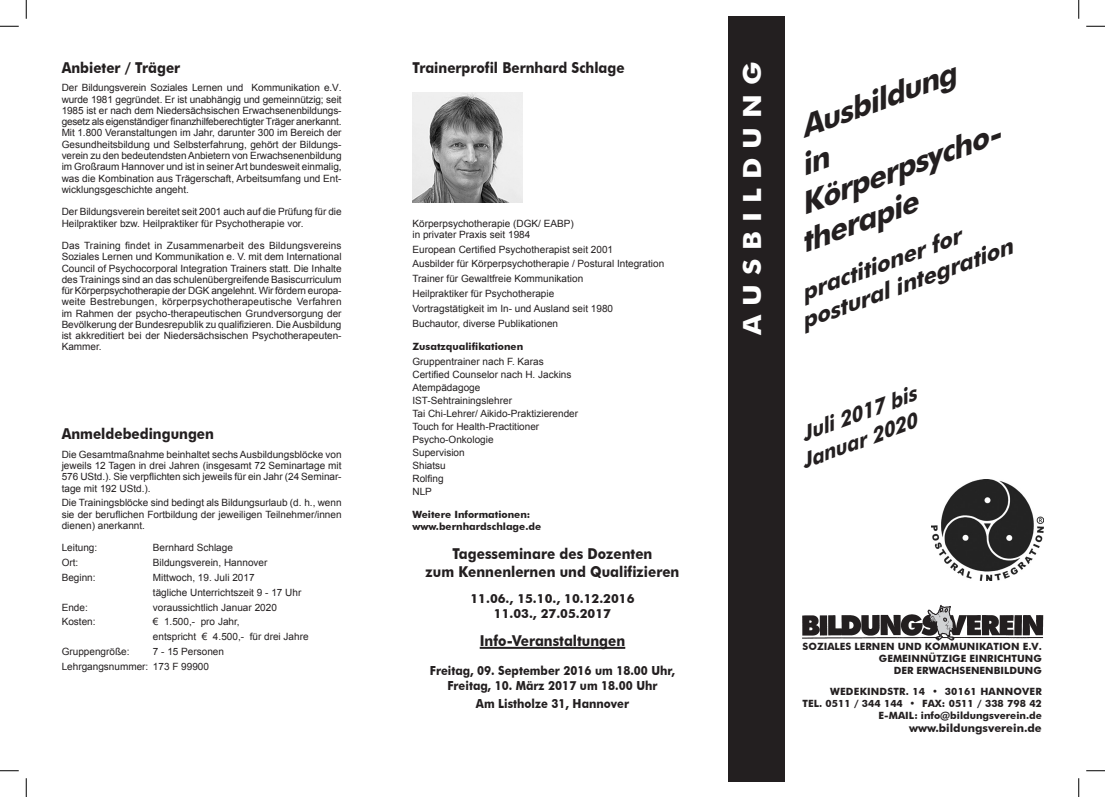
<style>
.page{position:relative;width:1105px;height:797px;background:#fff}
.page>*{position:absolute;margin:0;border:0;box-sizing:border-box;transform-origin:0 0}
.t1{font:italic 700 30px "Futura BT";color:#231f20}
.t2{font:700 25px "Futura BT";color:#fff;scale:1.12 1}
.t3{font:italic 700 22.5px/27px "Futura BT";color:#231f20}
.t4{font:italic 700 21.25px/25.5px "Futura BT";color:#231f20;text-align:center;scale:.9 1}
.t5{font:700 15px/18px "Futura BT";color:#231f20;text-align:center;scale:.9 1}
.t6{font:700 12.5px/15px "Futura BT";color:#231f20;text-align:center;scale:.9 1}
.t7{font:700 12.5px/15px "Futura BT";color:#231f20;text-align:center}
.t8{font:700 11.25px "Futura BT";color:#231f20}
.t9{font:10px/11.2px "Arial";color:#231f20}
.t10{font:700 10px/12px "Futura BT";color:#231f20}
</style>
<div class="page">
<img style="left:803px;top:614px;width:240px;height:25px">
<img style="left:926px;top:605px;width:32px;height:36px">
<div style="left:728px;top:16px;width:56px;height:765px;background:#231f20"></div>
<hr style="left:480px;top:647px;width:145px;height:2px;background:#231f20">
<img style="left:932px;top:479px;width:111px;height:101px">
<img style="left:412px;top:93px;width:110px;height:109px">
<svg style="left:0;top:25px;width:19px;height:2px"></svg>
<svg style="left:1086px;top:25px;width:19px;height:2px"></svg>
<svg style="left:0;top:770px;width:19px;height:1px"></svg>
<svg style="left:1086px;top:770px;width:19px;height:1px"></svg>
<svg style="left:25px;top:0;width:2px;height:19px"></svg>
<svg style="left:25px;top:778px;width:2px;height:19px"></svg>
<svg style="left:1078px;top:0;width:1px;height:19px"></svg>
<svg style="left:1078px;top:778px;width:1px;height:19px"></svg>
<h3 class="t5" style="left:62px;top:59px;width:133px">Anbieter / Träger</h3>
<p class="t9" style="left:62px;top:82px;width:281px;text-align:justify">Der Bildungsverein Soziales Lernen und Kommunikation e.V. wurde 1981 gegründet. Er ist unabhängig und gemeinnützig; seit 1985 ist er nach dem Niedersächsischen Erwachsenenbildungs&shy;gesetz als eigenständiger finanzhilfeberechtigter Träger anerkannt.<br>Mit 1.800 Veranstaltungen im Jahr, darunter 300 im Bereich der Gesundheitsbildung und Selbsterfahrung, gehört der Bildungs&shy;verein zu den bedeutendsten Anbietern von Erwachsenenbildung im Großraum Hannover und ist in seiner Art bundesweit einmalig, was die Kombination aus Trägerschaft, Arbeitsumfang und Ent&shy;wicklungsgeschichte angeht.</p>
<p class="t9" style="left:62px;top:206px;width:281px">Der Bildungsverein bereitet seit 2001 auch auf die Prüfung für die<br>Heilpraktiker bzw. Heilpraktiker für Psychotherapie vor.</p>
<p class="t9" style="left:62px;top:240px;width:281px;text-align:justify">Das Training findet in Zusammenarbeit des Bildungsvereins Soziales Lernen und Kommunikation e. V. mit dem International Council of Psychocorporal Integration Trainers statt. Die Inhalte des Trainings sind an das schulenübergreifende Basiscurriculum für Körperpsychotherapie der DGK angelehnt. Wir fördern europa&shy;weite Bestrebungen, körperpsychotherapeutische Verfahren im Rahmen der psycho-therapeutischen Grundversorgung der Bevölkerung der Bundesrepublik zu qualifizieren. Die Ausbildung ist akkreditiert bei der Niedersächsischen Psychotherapeuten-Kammer.</p>
<h3 class="t5" style="left:62px;top:425px;width:171px">Anmeldebedingungen</h3>
<p class="t9" style="left:62px;top:449px;width:281px;text-align:justify">Die Gesamtmaßnahme beinhaltet sechs Ausbildungsblöcke von jeweils 12 Tagen in drei Jahren (insgesamt 72 Seminartage mit 576 UStd.). Sie verpflichten sich jeweils für ein Jahr (24 Seminar&shy;tage mit 192 UStd.).</p>
<p class="t9" style="left:62px;top:497px;width:281px;text-align:justify">Die Trainingsblöcke sind bedingt als Bildungsurlaub (d. h., wenn sie der beruflichen Fortbildung der jeweiligen Teilnehmer/innen dienen) anerkannt.</p>
<p class="t9" style="left:62px;top:542px;width:37px">Leitung:</p>
<p class="t9" style="left:153px;top:542px;width:82px">Bernhard Schlage</p>
<p class="t9" style="left:62px;top:557px;width:18px">Ort:</p>
<p class="t9" style="left:153px;top:557px;width:116px">Bildungsverein, Hannover</p>
<p class="t9" style="left:62px;top:572px;width:35px">Beginn:</p>
<p class="t9" style="left:153px;top:570px;width:150px;line-height:14.8px">Mittwoch, 19. Juli 2017<br>tägliche Unterrichtszeit 9 - 17 Uhr</p>
<p class="t9" style="left:62px;top:601px;width:28px">Ende:</p>
<p class="t9" style="left:153px;top:601px;width:125px">voraussichtlich Januar 2020</p>
<p class="t9" style="left:62px;top:616px;width:35px">Kosten:</p>
<p class="t9" style="left:153px;top:614px;width:157px;line-height:14.8px">€ 1.500,- pro Jahr,<br>entspricht € 4.500,- für drei Jahre</p>
<p class="t9" style="left:62px;top:646px;width:69px">Gruppengröße:</p>
<p class="t9" style="left:62px;top:644px;width:164px;line-height:14.8px;text-indent:91px">7 - 15 Personen<br>Lehrgangsnummer: 173 F 99900</p>
<h3 class="t5" style="left:412px;top:59px;width:237px">Trainerprofil Bernhard Schlage</h3>
<p class="t9" style="left:412px;top:217px;width:163px">Körperpsychotherapie (DGK/ EABP) in privater Praxis seit 1984</p>
<p class="t9" style="left:412px;top:242px;width:253px;line-height:14.8px">European Certified Psychotherapist seit 2001<br>Ausbilder für Körperpsychotherapie / Postural Integration Trainer für Gewaltfreie Kommunikation<br>Heilpraktiker für Psychotherapie<br>Vortragstätigkeit im In- und Ausland seit 1980<br>Buchautor, diverse Publikationen</p>
<p class="t10" style="left:412px;top:340px;width:112px">Zusatzqualifikationen</p>
<p class="t9" style="left:412px;top:355px;width:167px;line-height:13px">Gruppentrainer nach F. Karas<br>Certified Counselor nach H. Jackins<br>Atempädagoge<br>IST-Sehtrainingslehrer<br>Tai Chi-Lehrer/ Aikido-Praktizierender<br>Touch for Health-Practitioner<br>Psycho-Onkologie<br>Supervision<br>Shiatsu<br>Rolfing<br>NLP</p>
<p class="t10" style="left:412px;top:508px;width:130px">Weitere Informationen: www.bernhardschlage.de</p>
<h3 class="t5" style="left:425px;top:545px;width:284px">Tagesseminare des Dozenten<br>zum Kennenlernen und Qualifizieren</h3>
<p class="t7" style="left:470px;top:591px;width:166px">11.06., 15.10., 10.12.2016<br>11.03., 27.05.2017</p>
<h3 class="t5" style="left:480px;top:631px;width:163px">Info-Veranstaltungen</h3>
<p class="t6" style="left:430px;top:663px;width:274px">Freitag, 09. September 2016 um 18.00 Uhr,<br>Freitag, 10. März 2017 um 18.00 Uhr</p>
<p class="t6" style="left:476px;top:696px;width:172px">Am Listholze 31, Hannover</p>
<h2 class="t2" style="left:737px;top:335px;width:242px;rotate:-90deg">Ausbildung</h2>
<h1 class="t1" style="left:794px;top:111px;width:165px;rotate:-20deg">Ausbildung</h1>
<h1 class="t1" style="left:794px;top:187px;width:214px;rotate:-20deg">Körperpsycho-</h1>
<h1 class="t1" style="left:794px;top:226px;width:123px;rotate:-20deg">therapie</h1>
<h3 class="t3" style="left:787px;top:283px;width:225px;text-indent:10px;rotate:-20deg">practitioner for postural integration</h3>
<h3 class="t4" style="left:788px;top:425px;width:146px;rotate:-20deg">Juli 2017 bis<br>Januar 2020</h3>
<p class="t10" style="left:879px;top:640px;width:164px;text-indent:-76px">SOZIALES LERNEN UND KOMMUNIKATION E.V.<br>Gemeinn</p>
<p class="t10" style="left:928px;top:652px;width:15px">ützige</p>
<p class="t10" style="left:969px;top:652px;width:12px">Einri</p>
<p class="t10" style="left:997px;top:652px;width:15px">chtung</p>
<p class="t10" style="left:894px;top:664px;width:8px">der</p>
<p class="t10" style="left:916px;top:664px;width:15px">Erwa</p>
<p class="t10" style="left:945px;top:664px;width:15px">chsenen</p>
<p class="t10" style="left:994px;top:664px;width:15px">bildung</p>
<p class="t10" style="left:803px;top:685px;width:241px;text-align:right">WEDEKINDSTR. 14 • 30161 HANNOVER<br>TEL. 0511 / 344 144 • FAX: 0511 / 338 798 42 e-mail: info@bildungsverein.de</p>
<p class="t8" style="left:909px;top:721px;width:134px">www.bildungsverein.de</p>
</div>
